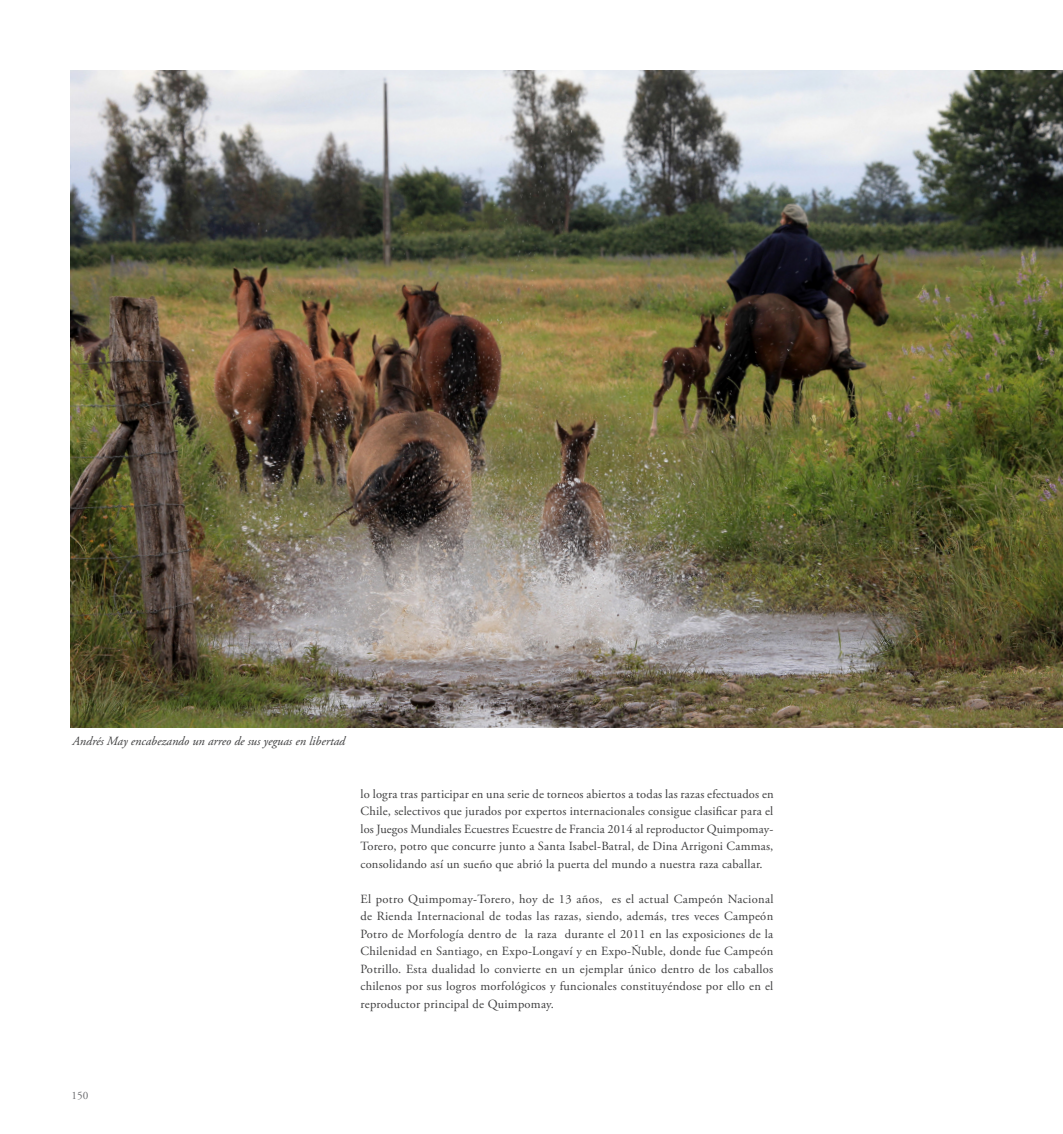
<style>
.page{position:relative;width:1063px;height:1134px;background:#fff}
.page>*{position:absolute;margin:0;border:0;box-sizing:border-box;transform-origin:0 0}
.t1{font:12.5px/17.5px "Adobe Garamond Pro";letter-spacing:.015em;color:#3e3e3f;text-align:justify}
.t2{font:italic 12.5px "Adobe Garamond Pro";color:#3e3e3f}
.t3{font:11.25px "Adobe Garamond Pro";color:#6c6d70}
</style>
<div class="page">
<img style="left:71px;top:71px;width:992px;height:657px">
<p class="t2" style="left:73px;top:733px;width:274px">Andrés May encabezando un arreo de sus yeguas en libertad</p>
<p class="t1" style="left:361px;top:785px;width:415px">lo logra tras participar en una serie de torneos abiertos a todas las razas efectuados en Chile, selectivos que jurados por expertos internacionales consigue clasificar para el los Juegos Mundiales Ecuestres Ecuestre de Francia 2014 al reproductor Quimpomay-Torero, potro que concurre junto a Santa Isabel-Batral, de Dina Arrigoni Cammas, consolidando así un sueño que abrió la puerta del mundo a nuestra raza caballar.</p>
<p class="t1" style="left:361px;top:890px;width:414px">El potro Quimpomay-Torero, hoy de 13 años, es el actual Campeón Nacional de Rienda Internacional de todas las razas, siendo, además, tres veces Campeón Potro de Morfología dentro de la raza durante el 2011 en las exposiciones de la Chilenidad en Santiago, en Expo-Longaví y en Expo-Ñuble, donde fue Campeón Potrillo. Esta dualidad lo convierte en un ejemplar único dentro de los caballos chilenos por sus logros morfológicos y funcionales constituyéndose por ello en el reproductor principal de Quimpomay.</p>
<p class="t3" style="left:72px;top:1089px;width:18px">150</p>
</div>
